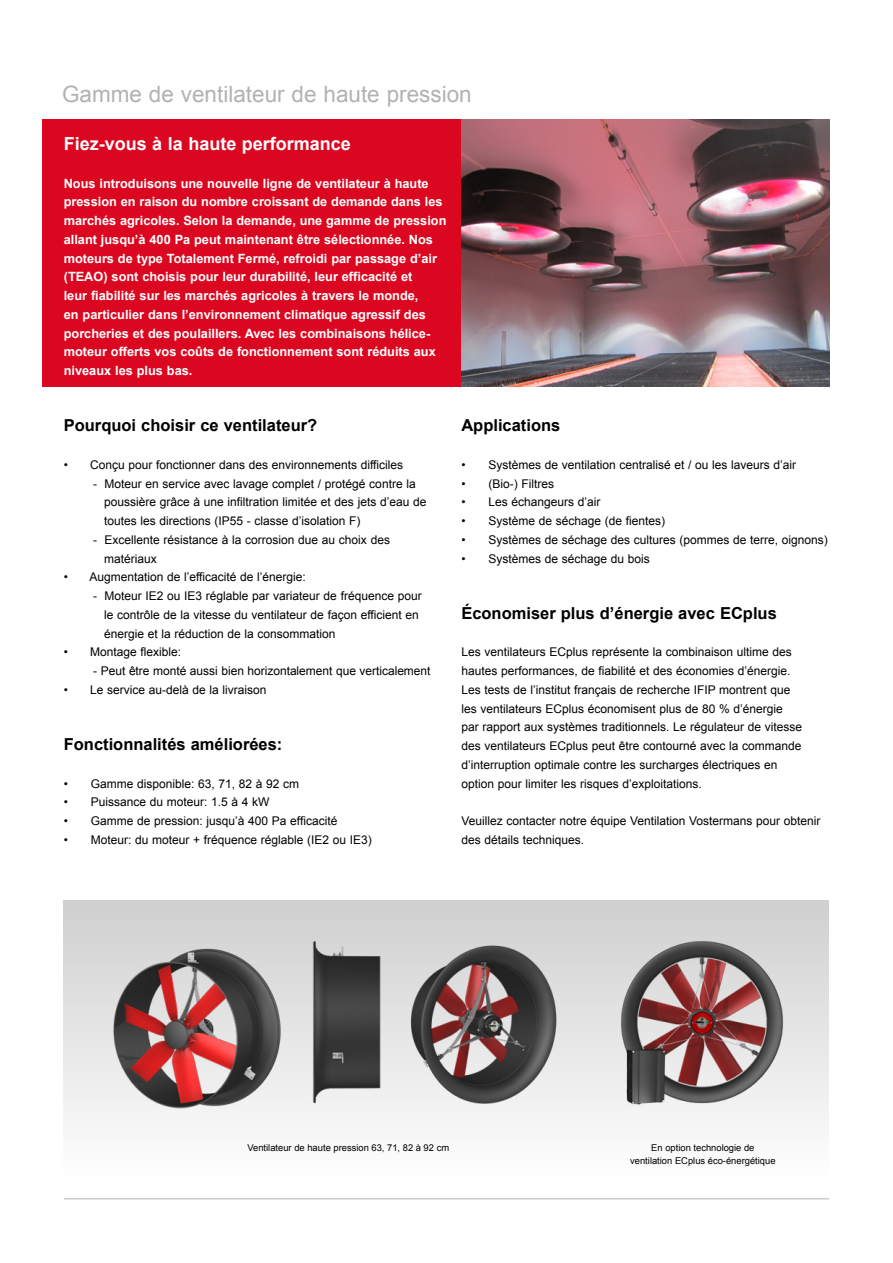
<style>
.page{position:relative;width:893px;height:1263px;background:#fff}
.page>*{position:absolute;margin:0;border:0;box-sizing:border-box;transform-origin:0 0}
.t1{font:22.5px "Arial";color:#b3b2b2}
.t2{font:700 18px "Arial";color:#fff}
.t3{font:700 16.5px "Arial";color:#000}
.t4{font:700 12.75px/18.8px "Arial";color:#fff}
.t5{font:12px/18.8px "Arial";color:#000}
.t6{font:9.3px/13.5px "Arial";color:#000;text-align:center}
</style>
<div class="page">
<hr style="left:64px;top:1198px;width:765px;height:1px;background:#b3b2b2">
<div style="left:64px;top:900px;width:765px;height:276px;background:linear-gradient(to bottom,#cfcfcf,#fefefe)"></div>
<div style="left:43px;top:120px;width:786px;height:267px;background:#db0720"></div>
<img style="left:461px;top:120px;width:368px;height:267px">
<img style="left:258px;top:925px;width:179px;height:193px">
<img style="left:403px;top:943px;width:192px;height:192px">
<img style="left:100px;top:943px;width:185px;height:192px">
<img style="left:606px;top:926px;width:192px;height:192px">
<img style="left:588px;top:1015px;width:123px;height:127px">
<img style="left:624px;top:945px;width:156px;height:155px">
<h1 class="t1" style="left:62px;top:80px;width:411px">Gamme de ventilateur de haute pression</h1>
<h2 class="t2" style="left:64px;top:132px;width:289px">Fiez-vous à la haute performance</h2>
<p class="t4" style="left:64px;top:174px;width:384px">Nous introduisons une nouvelle ligne de ventilateur à haute pression en raison du nombre croissant de demande dans les marchés agricoles. Selon la demande, une gamme de pression allant jusqu’à 400 Pa peut maintenant être sélectionnée. Nos moteurs de type Totalement Fermé, refroidi par passage d’air (TEAO) sont choisis pour leur durabilité, leur efficacité et<br>leur fiabilité sur les marchés agricoles à travers le monde,<br>en particulier dans l’environnement climatique agressif des porcheries et des poulaillers. Avec les combinaisons hélice&shy;moteur offerts vos coûts de fonctionnement sont réduits aux niveaux les plus bas.</p>
<h3 class="t3" style="left:64px;top:414px;width:255px">Pourquoi choisir ce ventilateur?</h3>
<p class="t5" style="left:64px;top:455px;width:341px">• Conçu pour fonctionner dans des environnements difficiles</p>
<p class="t5" style="left:104px;top:474px;width:324px;text-indent:-11px">- Moteur en service avec lavage complet / protégé contre la poussière grâce à une infiltration limitée et des jets d’eau de toutes les directions (IP55 - classe d’isolation F)</p>
<p class="t5" style="left:104px;top:530px;width:287px;text-indent:-11px">- Excellente résistance à la corrosion due au choix des matériaux</p>
<p class="t5" style="left:64px;top:568px;width:244px">• Augmentation de l’efficacité de l’énergie:</p>
<p class="t5" style="left:104px;top:586px;width:319px;text-indent:-11px">- Moteur IE2 ou IE3 réglable par variateur de fréquence pour le contrôle de la vitesse du ventilateur de façon efficient en énergie et la réduction de la consommation</p>
<p class="t5" style="left:64px;top:643px;width:119px">• Montage flexible:</p>
<p class="t5" style="left:93px;top:661px;width:339px">- Peut être monté aussi bien horizontalement que verticalement</p>
<p class="t5" style="left:64px;top:680px;width:204px">• Le service au-delà de la livraison</p>
<h3 class="t3" style="left:64px;top:733px;width:220px">Fonctionnalités améliorées:</h3>
<p class="t5" style="left:64px;top:774px;width:237px">• Gamme disponible: 63, 71, 82 à 92 cm</p>
<p class="t5" style="left:64px;top:793px;width:207px">• Puissance du moteur: 1.5 à 4 kW</p>
<p class="t5" style="left:64px;top:812px;width:275px">• Gamme de pression: jusqu’à 400 Pa efficacité</p>
<p class="t5" style="left:64px;top:830px;width:310px">• Moteur: du moteur + fréquence réglable (IE2 ou IE3)</p>
<h3 class="t3" style="left:461px;top:414px;width:101px">Applications</h3>
<p class="t5" style="left:461px;top:455px;width:336px">• Systèmes de ventilation centralisé et / ou les laveurs d’air</p>
<p class="t5" style="left:461px;top:474px;width:94px">• (Bio-) Filtres</p>
<p class="t5" style="left:461px;top:493px;width:141px">• Les échangeurs d’air</p>
<p class="t5" style="left:461px;top:512px;width:205px">• Système de séchage (de fientes)</p>
<p class="t5" style="left:461px;top:530px;width:368px">• Systèmes de séchage des cultures (pommes de terre, oignons)</p>
<p class="t5" style="left:461px;top:549px;width:190px">• Systèmes de séchage du bois</p>
<h3 class="t3" style="left:461px;top:602px;width:317px">Économiser plus d’énergie avec ECplus</h3>
<p class="t5" style="left:461px;top:643px;width:342px">Les ventilateurs ECplus représente la combinaison ultime des hautes performances, de fiabilité et des économies d’énergie.<br>Les tests de l’institut français de recherche IFIP montrent que les ventilateurs ECplus économisent plus de 80 % d’énergie par rapport aux systèmes traditionnels. Le régulateur de vitesse des ventilateurs ECplus peut être contourné avec la commande d’interruption optimale contre les surcharges électriques en option pour limiter les risques d’exploitations.</p>
<p class="t5" style="left:461px;top:811px;width:361px">Veuillez contacter notre équipe Ventilation Vostermans pour obtenir des détails techniques.</p>
<p class="t6" style="left:247px;top:1141px;width:203px">Ventilateur de haute pression 63, 71, 82 à 92 cm</p>
<p class="t6" style="left:630px;top:1141px;width:147px">En option technologie de ventilation ECplus éco-énergétique</p>
</div>
